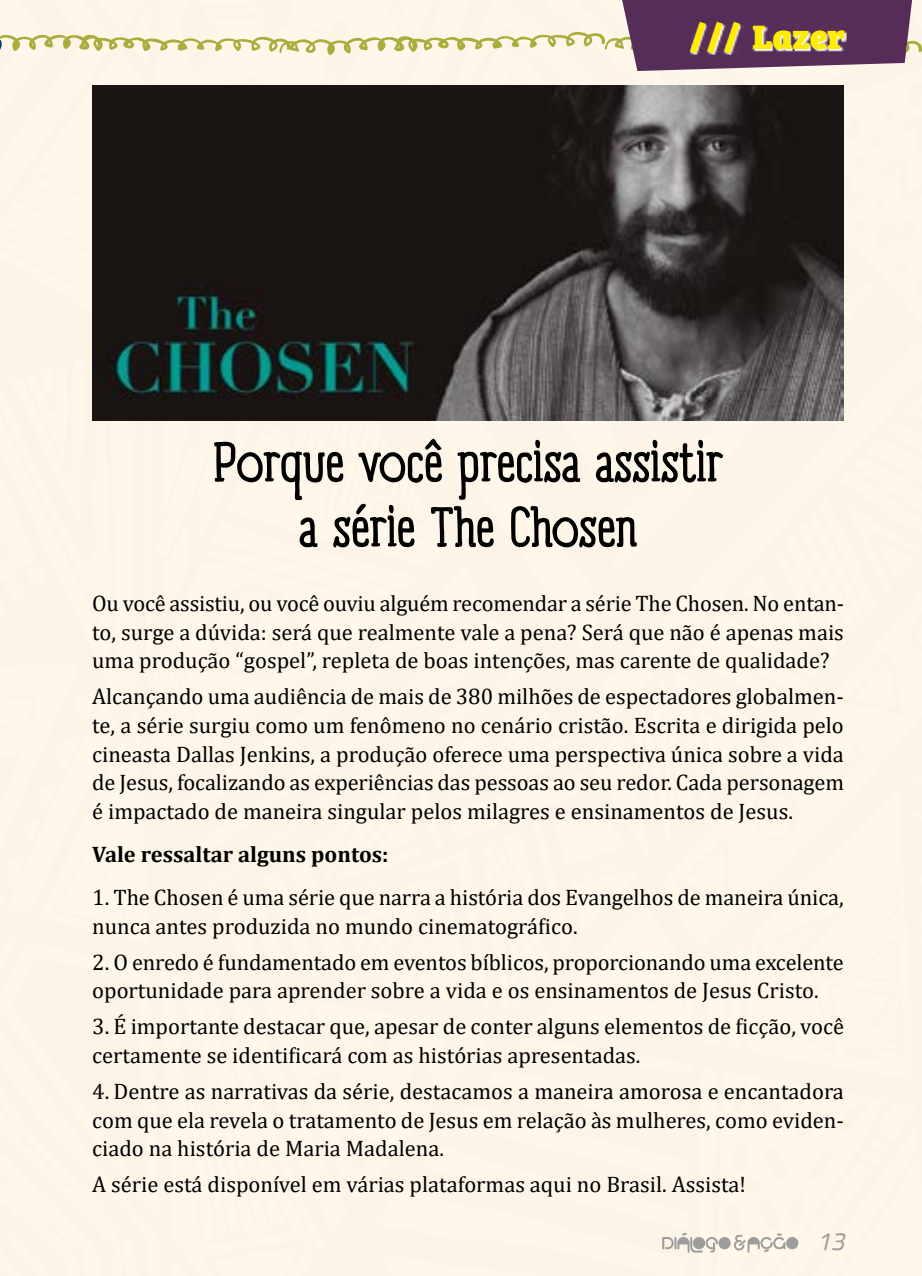
<style>
.page{position:relative;width:922px;height:1276px;background:#fff}
.page>*{position:absolute;margin:0;border:0;box-sizing:border-box;transform-origin:0 0}
.t1{font:55px/65px "Panforte Serif";letter-spacing:-.005em;color:#000;text-align:center}
.t2{font:800 35px "Bree Serif";letter-spacing:-.005em;color:#ffed00}
.t3{font:italic 25px "Panefresco 400 wt";color:#9d9d9c}
.t4{font:22.5px/28.8px "Cambria";color:#000;text-align:justify}
.t5{font:700 22.5px "Cambria";color:#000}
</style>
<div class="page">
<div style="left:0;top:0;width:921px;height:1276px;background:#fcf5e9"></div>
<img style="left:92px;top:85px;width:751px;height:335px">
<h2 class="t2" style="left:689px;top:9px;width:157px">/// Lazer</h2>
<h1 class="t1" style="left:213px;top:431px;width:511px">Porque você precisa assistir a série The Chosen</h1>
<p class="t4" style="left:92px;top:588px;width:753px">Ou você assistiu, ou você ouviu alguém recomendar a série The Chosen. No entan&shy;to, surge a dúvida: será que realmente vale a pena? Será que não é apenas mais uma produção “gospel”, repleta de boas intenções, mas carente de qualidade?</p>
<p class="t4" style="left:92px;top:682px;width:753px">Alcançando uma audiência de mais de 380 milhões de espectadores globalmen&shy;te, a série surgiu como um fenômeno no cenário cristão. Escrita e dirigida pelo cineasta Dallas Jenkins, a produção oferece uma perspectiva única sobre a vida de Jesus, focalizando as experiências das pessoas ao seu redor. Cada personagem é impactado de maneira singular pelos milagres e ensinamentos de Jesus.</p>
<p class="t5" style="left:92px;top:838px;width:298px">Vale ressaltar alguns pontos:</p>
<p class="t4" style="left:92px;top:883px;width:752px">1. The Chosen é uma série que narra a história dos Evangelhos de maneira única, nunca antes produzida no mundo cinematográfico.</p>
<p class="t4" style="left:92px;top:947px;width:752px">2. O enredo é fundamentado em eventos bíblicos, proporcionando uma excelente oportunidade para aprender sobre a vida e os ensinamentos de Jesus Cristo.</p>
<p class="t4" style="left:92px;top:1012px;width:753px">3. É importante destacar que, apesar de conter alguns elementos de ficção, você certamente se identificará com as histórias apresentadas.</p>
<p class="t4" style="left:92px;top:1076px;width:753px">4. Dentre as narrativas da série, destacamos a maneira amorosa e encantadora com que ela revela o tratamento de Jesus em relação às mulheres, como eviden&shy;ciado na história de Maria Madalena.</p>
<p class="t4" style="left:92px;top:1170px;width:655px">A série está disponível em várias plataformas aqui no Brasil. Assista!</p>
<p class="t3" style="left:817px;top:1222px;width:28px">13</p>
</div>
